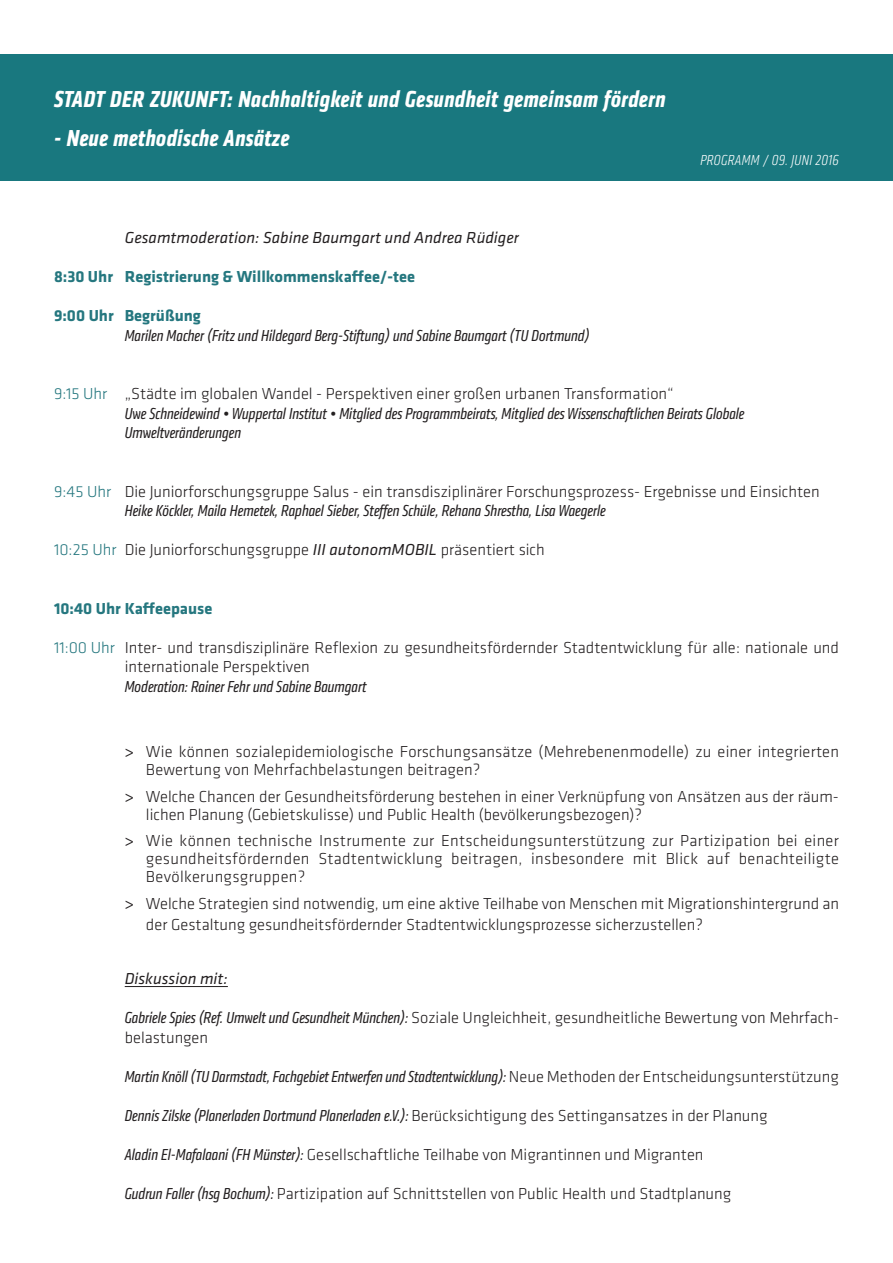
<style>
.page{position:relative;width:893px;height:1263px;background:#fff}
.page>*{position:absolute;margin:0;border:0;box-sizing:border-box;transform-origin:0 0}
.t1{font:italic 700 condensed 24px "Klavika";letter-spacing:.02em;color:#fff}
.t2{font:300 16.5px/18px "Klavika";color:#231f20}
.t3{font:italic condensed 16.5px/19.5px "Klavika";color:#231f20}
.t4{font:700 16.5px "Klavika";color:#25777f}
.t5{font:italic 16.5px "Klavika";color:#231f20}
.t6{font:300 16.5px "Klavika";color:#25777f}
.t7{font:italic 300 condensed 15px "Klavika";letter-spacing:.02em;color:#fff}
.s1{font-weight:400;font-style:italic}
.s2{font-family:"Minion Pro";font-weight:700;font-stretch:condensed}
.s3{font-weight:400;font-style:italic;font-stretch:condensed}
.s4{font-weight:300;font-style:normal;font-stretch:normal}
</style>
<div class="page">
<div style="left:0;top:54px;width:893px;height:126px;background:#19787f"></div>
<hr style="left:125px;top:986px;width:103px;height:1px;background:#231f20">
<h1 class="t1" style="left:54px;top:83px;width:613px">Stadt der Zukunft: Nachhaltigkeit und Gesundheit gemeinsam fördern</h1>
<h1 class="t1" style="left:54px;top:122px;width:237px">- Neue methodische Ansätze</h1>
<p class="t4" style="left:54px;top:265px;width:61px">8:30 Uhr</p>
<p class="t4" style="left:54px;top:304px;width:61px">9:00 Uhr</p>
<p class="t5" style="left:125px;top:227px;width:396px">Gesamtmoderation: Sabine Baumgart und Andrea Rüdiger</p>
<p class="t4" style="left:125px;top:265px;width:292px">Registrierung &amp; Willkommenskaffee/-tee</p>
<p class="t4" style="left:125px;top:304px;width:78px">Begrüßung</p>
<p class="t3" style="left:125px;top:326px;width:466px">Marilen Macher (Fritz und Hildegard Berg-Stiftung) und Sabine Baumgart (TU Dortmund)</p>
<p class="t7" style="left:700px;top:152px;width:140px">PROGRAMM / 09. Juni 2016</p>
<p class="t6" style="left:54px;top:384px;width:55px">9:15 Uhr</p>
<p class="t2" style="left:125px;top:385px;width:550px">„Städte im globalen Wandel - Perspektiven einer großen urbanen Transformation“</p>
<p class="t3" style="left:125px;top:404px;width:621px">Uwe Schneidewind • Wuppertal Institut • Mitglied des Programmbeirats, Mitglied des Wissenschaftlichen Beirats Globale<br>Umweltveränderungen</p>
<p class="t6" style="left:54px;top:481px;width:59px">9:45 Uhr</p>
<p class="t6" style="left:54px;top:540px;width:64px">10:25 Uhr</p>
<p class="t2" style="left:125px;top:482px;width:696px">Die Juniorforschungsgruppe Salus - ein transdisziplinärer Forschungsprozess- Ergebnisse und Einsichten</p>
<p class="t3" style="left:125px;top:501px;width:482px">Heike Köckler, Maila Hemetek, Raphael Sieber, Steffen Schüle, Rehana Shrestha, Lisa Waegerle</p>
<p class="t2" style="left:125px;top:541px;width:422px">Die Juniorforschungsgruppe <span class="s1">III autonomMOBIL</span> präsentiert sich</p>
<p class="t4" style="left:54px;top:596px;width:160px">10:40 Uhr Kaffeepause</p>
<p class="t6" style="left:54px;top:637px;width:63px">11:00 Uhr</p>
<p class="t2" style="left:125px;top:637px;width:716px;line-height:19.5px">Inter- und transdisziplinäre Reflexion zu gesundheitsfördernder Stadtentwicklung für alle: nationale und internationale Perspektiven</p>
<p class="t3" style="left:125px;top:677px;width:243px">Moderation: Rainer Fehr und Sabine Baumgart</p>
<p class="t2" style="left:146px;top:743px;width:694px;text-indent:-21px"><span class="s2">&gt;</span> Wie können sozialepidemiologische Forschungsansätze (Mehrebenenmodelle) zu einer integrierten<br>Bewertung von Mehrfachbelastungen beitragen?</p>
<p class="t2" style="left:146px;top:787px;width:694px;text-indent:-21px"><span class="s2">&gt;</span> Welche Chancen der Gesundheitsförderung bestehen in einer Verknüpfung von Ansätzen aus der räum&shy;lichen Planung (Gebietskulisse) und Public Health (bevölkerungsbezogen)?</p>
<p class="t2" style="left:146px;top:832px;width:694px;text-align:justify;text-indent:-21px"><span class="s2">&gt;</span> Wie können technische Instrumente zur Entscheidungsunterstützung zur Partizipation bei einer gesundheitsfördernden Stadtentwicklung beitragen, insbesondere mit Blick auf benachteiligte Bevölkerungsgruppen?</p>
<p class="t2" style="left:146px;top:892px;width:694px;line-height:21.6px;text-indent:-21px"><span class="s2">&gt;</span> Welche Strategien sind notwendig, um eine aktive Teilhabe von Menschen mit Migrationshintergrund an der Gestaltung gesundheitsfördernder Stadtentwicklungsprozesse sicherzustellen?</p>
<p class="t5" style="left:125px;top:968px;width:105px">Diskussion mit:</p>
<p class="t2" style="left:125px;top:1008px;width:716px;line-height:19.5px"><span class="s3">Gabriele Spies (Ref. Umwelt und Gesundheit München):</span> Soziale Ungleichheit, gesundheitliche Bewertung von Mehrfach&shy;belastungen</p>
<p class="t3" style="left:125px;top:1067px;width:716px">Martin Knöll (TU Darmstadt, Fachgebiet Entwerfen und Stadtentwicklung): <span class="s4">Neue Methoden der Entscheidungsunterstützung</span></p>
<p class="t3" style="left:125px;top:1106px;width:644px">Dennis Zilske (Planerladen Dortmund Planerladen e.V.): <span class="s4">Berücksichtigung des Settingansatzes in der Planung</span></p>
<p class="t2" style="left:125px;top:1145px;width:580px"><span class="s3">Aladin El-Mafalaani (FH Münster):</span> Gesellschaftliche Teilhabe von Migrantinnen und Migranten</p>
<p class="t2" style="left:125px;top:1184px;width:608px"><span class="s3">Gudrun Faller (hsg Bochum):</span> Partizipation auf Schnittstellen von Public Health und Stadtplanung</p>
</div>
